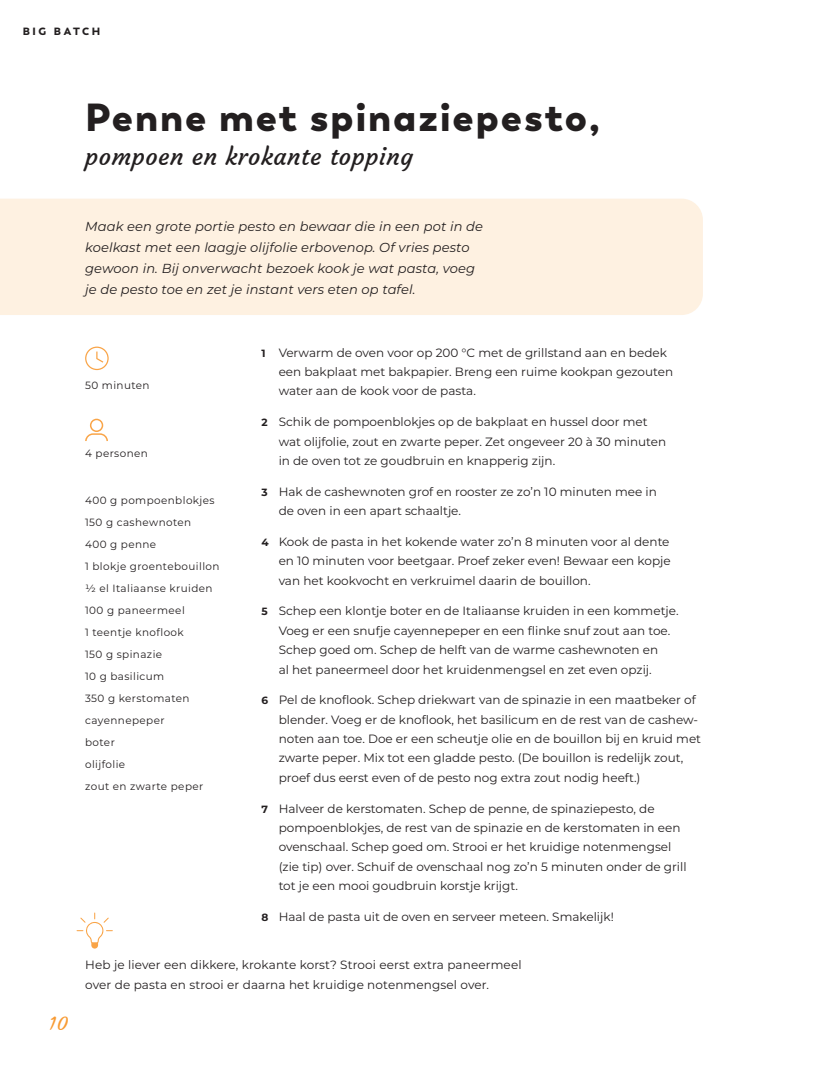
<style>
.page{position:relative;width:830px;height:1076px;background:#fff}
.page>*{position:absolute;margin:0;border:0;box-sizing:border-box;transform-origin:0 0}
.t1{font:900 39px "Trenda";letter-spacing:.05em;color:#231f20}
.t2{font:24px "Courgette";letter-spacing:.02em;color:#231f20}
.t3{font:18px "Courgette";color:#f89b33}
.t4{font:italic 13.05px/21px "Montserrat";letter-spacing:.01em;color:#231f20}
.t5{font:12px/19.4px "Montserrat";color:#231f20}
.t6{font:10.5px/22px "Montserrat";letter-spacing:.04em;color:#231f20}
.t7{font:900 10.5px "Trenda";letter-spacing:.245em;color:#231f20}
.s1{font-weight:700;font-size:10.5px}
</style>
<div class="page">
<div style="left:0;top:199px;width:702px;height:116px;background:#fef1e1"></div>
<svg style="left:85px;top:347px;width:24px;height:23px"></svg>
<svg style="left:85px;top:419px;width:23px;height:22px"></svg>
<svg style="left:77px;top:912px;width:36px;height:36px"></svg>
<p class="t7" style="left:23px;top:24px;width:79px">BIG BATCH</p>
<h1 class="t1" style="left:85px;top:92px;width:516px">Penne met spinaziepesto,</h1>
<h2 class="t2" style="left:85px;top:142px;width:329px">pompoen en krokante topping</h2>
<p class="t4" style="left:85px;top:215px;width:399px">Maak een grote portie pesto en bewaar die in een pot in de koelkast met een laagje olijfolie erbovenop. Of vries pesto gewoon in. Bij onverwacht bezoek kook je wat pasta, voeg je de pesto toe en zet je instant vers eten op tafel.</p>
<p class="t6" style="left:85px;top:374px;width:66px">50 minuten</p>
<p class="t6" style="left:85px;top:442px;width:64px">4 personen</p>
<p class="t6" style="left:85px;top:488px;width:136px">400 g pompoenblokjes<br>150 g cashewnoten<br>400 g penne<br>1 blokje groentebouillon ½ el Italiaanse kruiden<br>100 g paneermeel<br>1 teentje knoflook<br>150 g spinazie<br>10 g basilicum<br>350 g kerstomaten cayennepeper<br>boter<br>olijfolie<br>zout en zwarte peper</p>
<p class="t5" style="left:278px;top:342px;width:396px;text-indent:-17px"><span class="s1">1</span> Verwarm de oven voor op 200 °C met de grillstand aan en bedek een bakplaat met bakpapier. Breng een ruime kookpan gezouten water aan de kook voor de pasta.</p>
<p class="t5" style="left:278px;top:412px;width:389px;text-indent:-17px"><span class="s1">2</span> Schik de pompoenblokjes op de bakplaat en hussel door met wat olijfolie, zout en zwarte peper. Zet ongeveer 20 à 30 minuten in de oven tot ze goudbruin en knapperig zijn.</p>
<p class="t5" style="left:278px;top:481px;width:379px;text-indent:-17px"><span class="s1">3</span> Hak de cashewnoten grof en rooster ze zo’n 10 minuten mee in de oven in een apart schaaltje.</p>
<p class="t5" style="left:278px;top:531px;width:393px;text-align:justify;text-indent:-17px"><span class="s1">4</span> Kook de pasta in het kokende water zo’n 8 minuten voor al dente en 10 minuten voor beetgaar. Proef zeker even! Bewaar een kopje van het kookvocht en verkruimel daarin de bouillon.</p>
<p class="t5" style="left:278px;top:601px;width:401px;text-indent:-17px"><span class="s1">5</span> Schep een klontje boter en de Italiaanse kruiden in een kommetje.<br>Voeg er een snufje cayennepeper en een flinke snuf zout aan toe.<br>Schep goed om. Schep de helft van de warme cashewnoten en<br>al het paneermeel door het kruidenmengsel en zet even opzij.</p>
<p class="t5" style="left:278px;top:690px;width:424px;text-indent:-17px"><span class="s1">6</span> Pel de knoflook. Schep driekwart van de spinazie in een maatbeker of blender. Voeg er de knoflook, het basilicum en de rest van de cashew&shy;noten aan toe. Doe er een scheutje olie en de bouillon bij en kruid met zwarte peper. Mix tot een gladde pesto. (De bouillon is redelijk zout, proef dus eerst even of de pesto nog extra zout nodig heeft.)</p>
<p class="t5" style="left:278px;top:798px;width:409px;text-indent:-17px"><span class="s1">7</span> Halveer de kerstomaten. Schep de penne, de spinaziepesto, de pompoenblokjes, de rest van de spinazie en de kerstomaten in een ovenschaal. Schep goed om. Strooi er het kruidige notenmengsel (zie tip) over. Schuif de ovenschaal nog zo’n 5 minuten onder de grill tot je een mooi goudbruin korstje krijgt.</p>
<p class="t5" style="left:261px;top:906px;width:353px"><span class="s1">8</span> Haal de pasta uit de oven en serveer meteen. Smakelijk!</p>
<h3 class="t3" style="left:49px;top:1012px;width:21px">10</h3>
<p class="t5" style="left:85px;top:955px;width:437px">Heb je liever een dikkere, krokante korst? Strooi eerst extra paneermeel over de pasta en strooi er daarna het kruidige notenmengsel over.</p>
</div>
